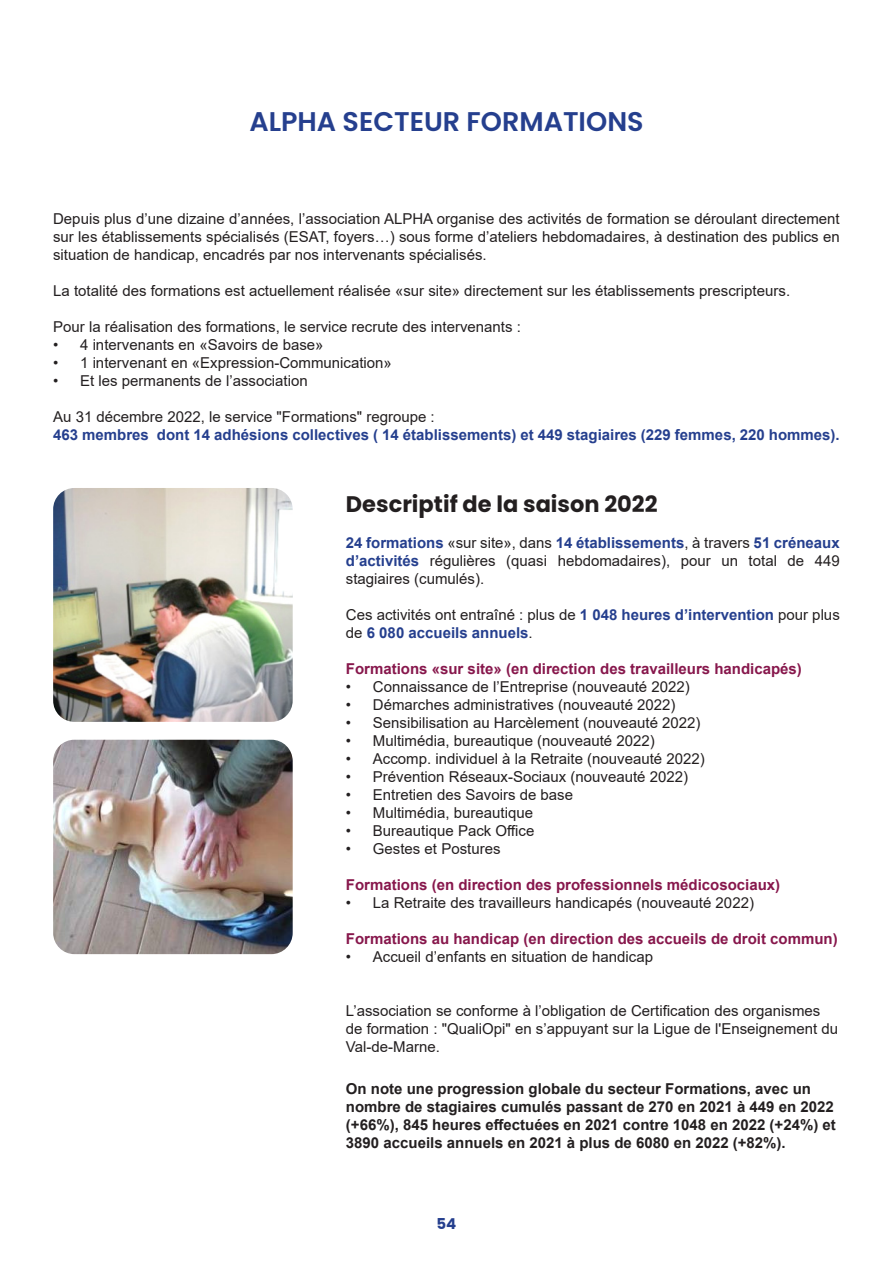
<style>
.page{position:relative;width:893px;height:1263px;background:#fff}
.page>*{position:absolute;margin:0;border:0;box-sizing:border-box;transform-origin:0 0}
.Titre_2{font:600 27px "Poppins";color:#253f8e}
.t1{font:700 22.5px "Poppins";color:#231f20}
.Titre_2-2{font:15px/18px "Arial";color:#231f20;text-align:justify}
.t2{font:700 15px/18px "Arial";color:#231f20}
.Titre_2-3{font:700 15px/18px "Arial";color:#253f8e}
.Titre_2-4{font:700 15px "Arial";color:#87174c}
.t3{font:700 15px "Poppins";color:#253f8e}
.s1{font-weight:700;color:#253f8e}
.s2{font-weight:400;color:#231f20}
</style>
<div class="page">
<img style="left:53px;top:488px;width:240px;height:234px">
<img style="left:53px;top:740px;width:240px;height:214px">
<p class="Titre_2" style="left:249px;top:105px;width:396px">ALPHA SECTEUR FORMATIONS</p>
<p class="Titre_2-2" style="left:53px;top:209px;width:788px">Depuis plus d’une dizaine d’années, l’association ALPHA organise des activités de formation se déroulant directement sur les établissements spécialisés (ESAT, foyers…) sous forme d’ateliers hebdomadaires, à destination des publics en situation de handicap, encadrés par nos intervenants spécialisés.</p>
<p class="Titre_2-2" style="left:53px;top:281px;width:738px">La totalité des formations est actuellement réalisée «sur site» directement sur les établissements prescripteurs.</p>
<p class="Titre_2-2" style="left:53px;top:317px;width:469px">Pour la réalisation des formations, le service recrute des intervenants :</p>
<p class="Titre_2-2" style="left:53px;top:335px;width:272px">• 4 intervenants en «Savoirs de base»</p>
<p class="Titre_2-2" style="left:53px;top:353px;width:340px">• 1 intervenant en «Expression-Communication»</p>
<p class="Titre_2-2" style="left:53px;top:371px;width:256px">• Et les permanents de l’association</p>
<p class="Titre_2-2" style="left:53px;top:407px;width:383px">Au 31 décembre 2022, le service "Formations" regroupe :</p>
<p class="Titre_2-3" style="left:53px;top:425px;width:788px">463 membres dont 14 adhésions collectives ( 14 établissements) et 449 stagiaires (229 femmes, 220 hommes).</p>
<p class="t1" style="left:346px;top:491px;width:313px">Descriptif de la saison 2022</p>
<p class="Titre_2-2" style="left:346px;top:533px;width:495px"><span class="s1">24 formations</span> «sur site», dans <span class="s1">14 établissements</span>, à travers <span class="s1">51 créneaux d’activités</span> régulières (quasi hebdomadaires), pour un total de 449 stagiaires (cumulés).</p>
<p class="Titre_2-3" style="left:346px;top:605px;width:495px"><span class="s2">Ces activités ont entraîné : plus de</span> 1 048 heures d’intervention <span class="s2">pour plus de</span> 6 080 accueils annuels<span class="s2">.</span></p>
<p class="Titre_2-4" style="left:346px;top:658px;width:457px">Formations «sur site» (en direction des travailleurs handicapés)</p>
<p class="Titre_2-2" style="left:346px;top:677px;width:345px">• Connaissance de l’Entreprise (nouveauté 2022)</p>
<p class="Titre_2-2" style="left:346px;top:695px;width:331px">• Démarches administratives (nouveauté 2022)</p>
<p class="Titre_2-2" style="left:346px;top:713px;width:356px">• Sensibilisation au Harcèlement (nouveauté 2022)</p>
<p class="Titre_2-2" style="left:346px;top:731px;width:310px">• Multimédia, bureautique (nouveauté 2022)</p>
<p class="Titre_2-2" style="left:346px;top:749px;width:360px">• Accomp. individuel à la Retraite (nouveauté 2022)</p>
<p class="Titre_2-2" style="left:346px;top:767px;width:344px">• Prévention Réseaux-Sociaux (nouveauté 2022)</p>
<p class="Titre_2-2" style="left:346px;top:785px;width:229px">• Entretien des Savoirs de base</p>
<p class="Titre_2-2" style="left:346px;top:803px;width:189px">• Multimédia, bureautique</p>
<p class="Titre_2-2" style="left:346px;top:821px;width:190px">• Bureautique Pack Office</p>
<p class="Titre_2-2" style="left:346px;top:839px;width:156px">• Gestes et Postures</p>
<p class="Titre_2-4" style="left:346px;top:874px;width:436px">Formations (en direction des professionnels médicosociaux)</p>
<p class="Titre_2-2" style="left:346px;top:893px;width:410px">• La Retraite des travailleurs handicapés (nouveauté 2022)</p>
<p class="Titre_2-4" style="left:346px;top:928px;width:493px">Formations au handicap (en direction des accueils de droit commun)</p>
<p class="Titre_2-2" style="left:346px;top:947px;width:309px">• Accueil d’enfants en situation de handicap</p>
<p class="Titre_2-2" style="left:346px;top:1001px;width:494px;text-align:left">L’association se conforme à l’obligation de Certification des organismes de formation : "QualiOpi" en s’appuyant sur la Ligue de l'Enseignement du<br>Val-de-Marne.</p>
<p class="t2" style="left:346px;top:1080px;width:491px">On note une progression globale du secteur Formations, avec un nombre de stagiaires cumulés passant de 270 en 2021 à 449 en 2022 (+66%), 845 heures effectuées en 2021 contre 1048 en 2022 (+24%) et 3890 accueils annuels en 2021 à plus de 6080 en 2022 (+82%).</p>
<p class="t3" style="left:437px;top:1215px;width:21px">54</p>
</div>
